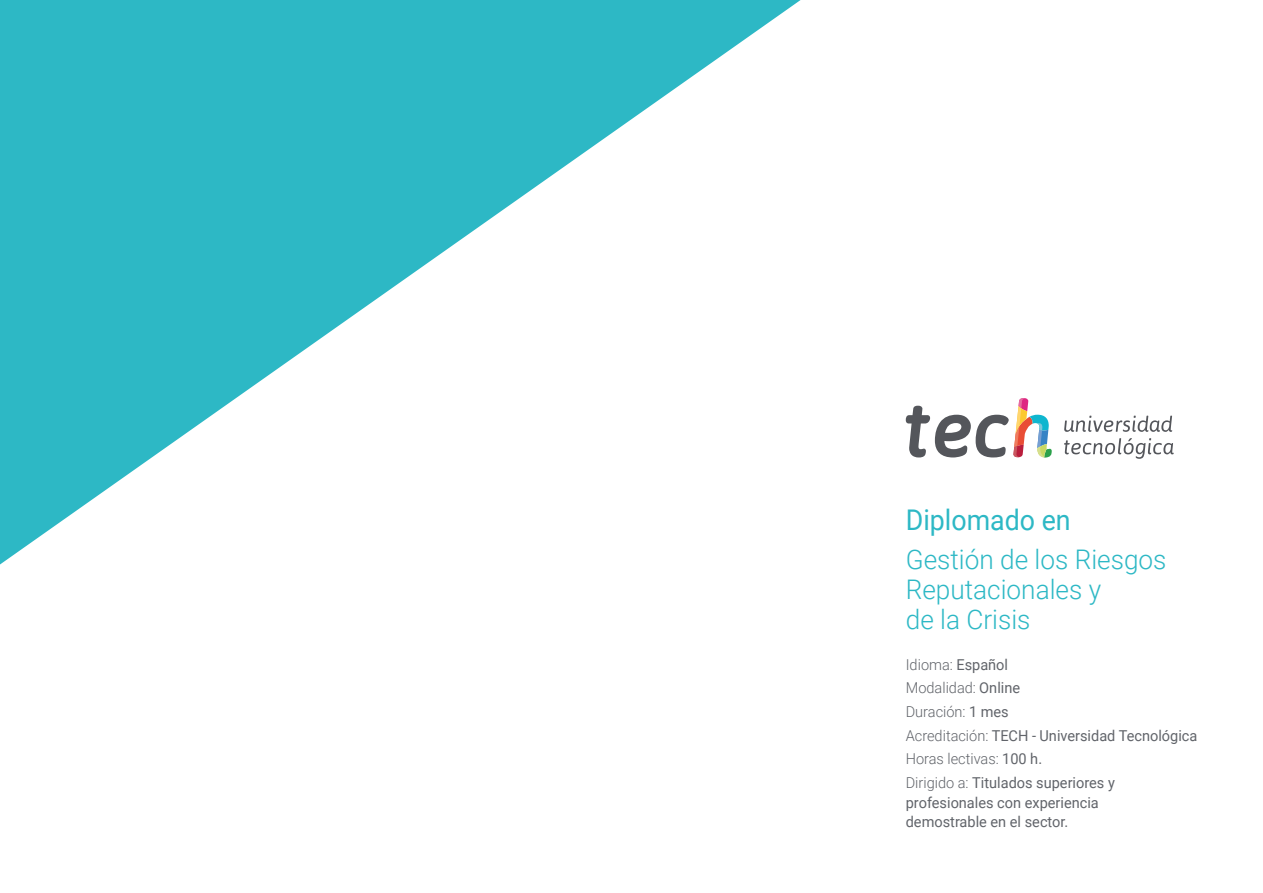
<style>
.page{position:relative;width:1263px;height:893px;background:#fff}
.page>*{position:absolute;margin:0;border:0;box-sizing:border-box;transform-origin:0 0}
.t1{font:28.5px "Roboto";color:#2db8c5;scale:.94 1}
.t2{font:300 27px/30px "Roboto";color:#2db8c5}
.t3{font:15px/23.7px "Roboto";color:#61646a}
.s1{font-weight:300}
</style>
<div class="page">
<svg style="left:0;top:0;width:801px;height:564px"></svg>
<svg style="left:906px;top:398px;width:146px;height:60px"></svg>
<svg style="left:1064px;top:416px;width:108px;height:16px"></svg>
<svg style="left:1064px;top:438px;width:110px;height:21px"></svg>
<h1 class="t1" style="left:906px;top:500px;width:177px">Diplomado en</h1>
<h2 class="t2" style="left:906px;top:543px;width:262px">Gestión de los Riesgos<br>Reputacionales y<br>de la Crisis</h2>
<p class="t3" style="left:906px;top:652px;width:293px"><span class="s1">Idioma:</span> Español<br><span class="s1">Modalidad:</span> Online<br><span class="s1">Duración:</span> 1 mes<br><span class="s1">Acreditación:</span> TECH - Universidad Tecnológica<br><span class="s1">Horas lectivas:</span> 100 h.<br><span class="s1">Dirigido a:</span> Titulados superiores y</p>
<p class="t3" style="left:906px;top:792px;width:195px;line-height:19.5px">profesionales con experiencia demostrable en el sector.</p>
</div>
